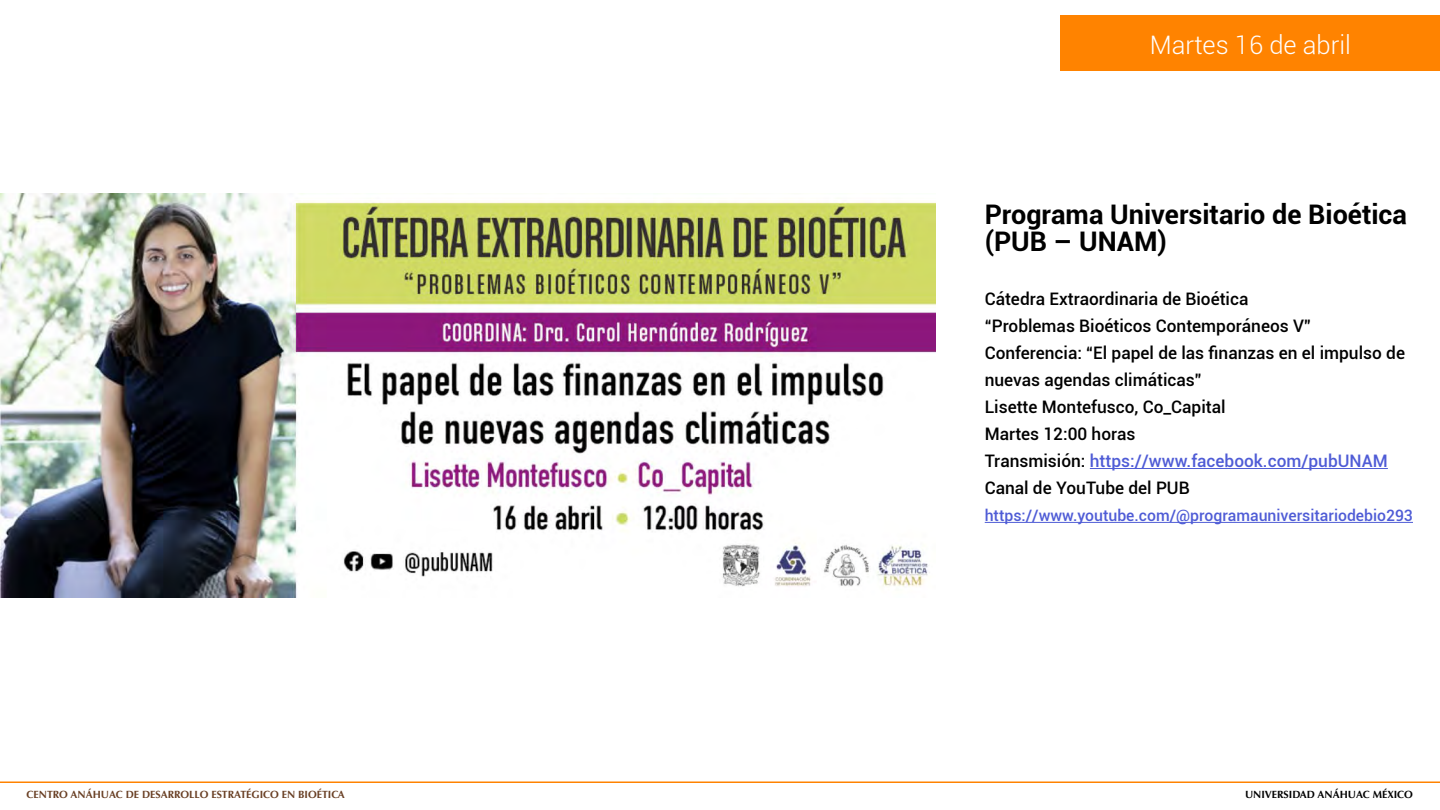
<style>
.page{position:relative;width:1440px;height:810px;background:#fff}
.page>*{position:absolute;margin:0;border:0;box-sizing:border-box;transform-origin:0 0}
.t1{font:700 27px/27px "Roboto";color:#000}
.t2{font:300 25.5px "Roboto";color:#fff}
.t3{font:500 17.25px/27px "Roboto";color:#000}
.t4{font:500 15.75px "Roboto";color:#4f5cd6}
.t5{font:700 10.5px "Optima";color:#693f24}
.t6{font:700 10.5px "Optima";color:#000}
.s1{color:#4f5cd6}
</style>
<div class="page">
<div style="left:1061px;top:16px;width:379px;height:55px;background:#ff8300"></div>
<hr style="left:0;top:782px;width:1440px;height:1px;background:#ff8300">
<img style="left:0;top:194px;width:935px;height:404px">
<hr style="left:1090px;top:468px;width:298px;height:1px;background:#4f5cd6">
<hr style="left:985px;top:522px;width:428px;height:1px;background:#4f5cd6">
<h2 class="t2" style="left:1150px;top:27px;width:203px">Martes 16 de abril</h2>
<h1 class="t1" style="left:985px;top:200px;width:424px">Programa Universitario de Bioética (PUB – UNAM)</h1>
<p class="t3" style="left:985px;top:285px;width:422px">Cátedra Extraordinaria de Bioética<br>“Problemas Bioéticos Contemporáneos V” Conferencia: “El papel de las finanzas en el impulso de nuevas agendas climáticas”<br>Lisette Montefusco, Co_Capital<br>Martes 12:00 horas<br>Transmisión: <span class="s1">https://www.facebook.com/pubUNAM </span>Canal de YouTube del PUB</p>
<p class="t4" style="left:985px;top:505px;width:430px">https://www.youtube.com/@programauniversitariodebio293</p>
<p class="t5" style="left:27px;top:788px;width:320px">CENTRO ANÁHUAC DE DESARROLLO ESTRATÉGICO EN BIOÉTICA</p>
<p class="t6" style="left:1245px;top:788px;width:169px">UNIVERSIDAD ANÁHUAC MÉXICO</p>
</div>
